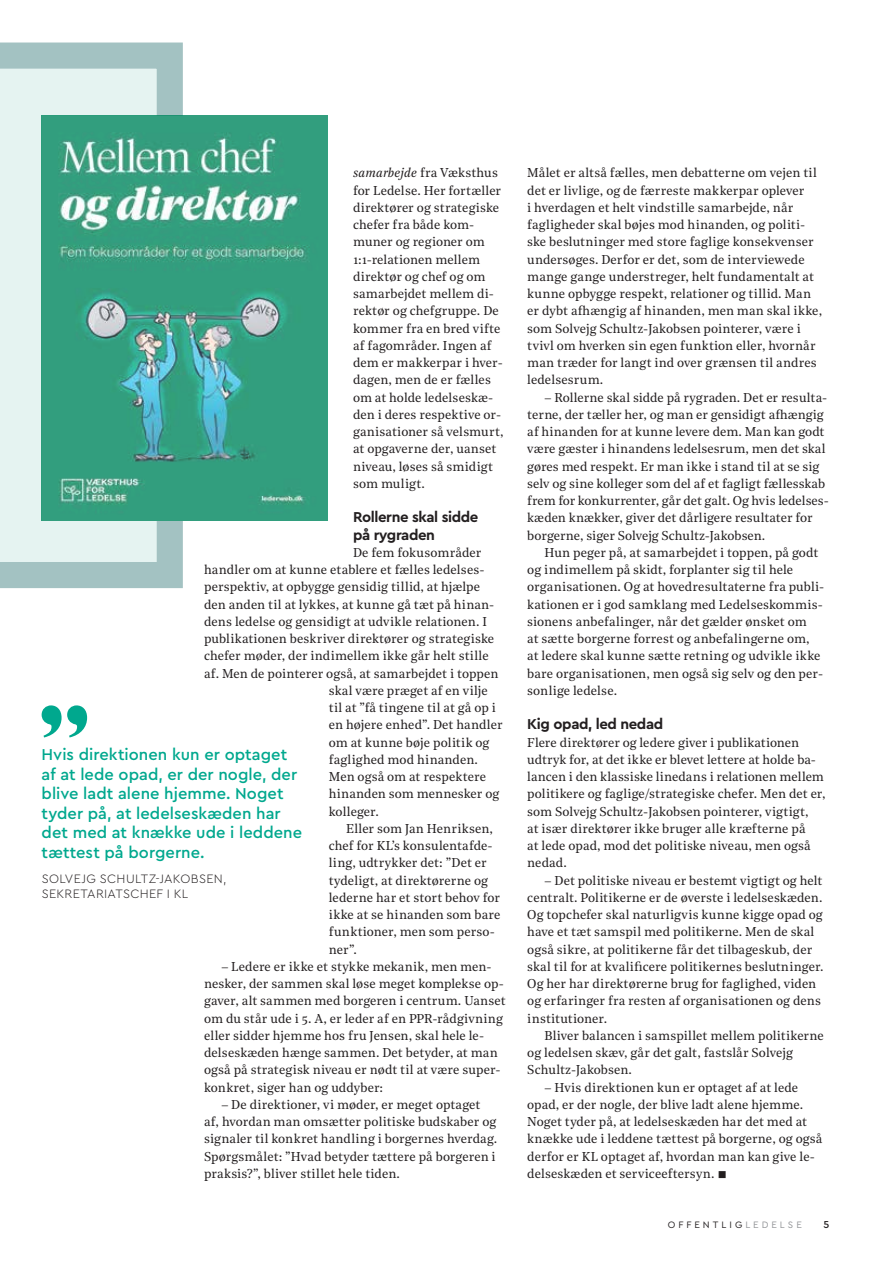
<style>
.page{position:relative;width:893px;height:1263px;background:#fff}
.page>*{position:absolute;margin:0;border:0;box-sizing:border-box;transform-origin:0 0}
.t1{font:500 16.5px/19.5px "Cera PRO";letter-spacing:.005em;color:#00a88e}
.t2{font:700 15px/17.2px "Cera PRO";letter-spacing:-.025em;color:#231f20}
.t3{font:12.75px/17.2px "Noe Text";color:#231f20}
.t4{font:300 12.75px/15px "Cera PRO";letter-spacing:.025em;color:#231f20}
.t5{font:500 10.5px "Cera PRO";color:#231f20}
.t6{font:9.75px "Cera PRO";letter-spacing:.305em;color:#231f20}
.s1{font-style:italic}
.s2{color:#939598}
</style>
<div class="page">
<svg style="left:42px;top:705px;width:45px;height:32px"></svg>
<svg style="left:0;top:43px;width:183px;height:545px;background:#cee3e1"></svg>
<img style="left:42px;top:116px;width:286px;height:404px">
<p class="t3" style="left:353px;top:163px;width:152px"><span class="s1">samarbejde</span> fra Væksthus for Ledelse. Her fortæller direktører og strategiske chefer fra både kom&shy;muner og regioner om<br>1:1-relationen mellem direktør og chef og om samarbejdet mellem di&shy;rektør og chefgruppe. De kommer fra en bred vifte af fagområder. Ingen af dem er makkerpar i hver&shy;dagen, men de er fælles om at holde ledelseskæ&shy;den i deres respektive or&shy;ganisationer så velsmurt, at opgaverne der, uanset niveau, løses så smidigt som muligt.</p>
<p class="t2" style="left:353px;top:508px;width:127px">Rollerne skal sidde på rygraden</p>
<p class="t3" style="left:353px;top:543px;width:130px">De fem fokusområder</p>
<p class="t3" style="left:204px;top:560px;width:282px">handler om at kunne etablere et fælles ledelses-</p>
<p class="t3" style="left:204px;top:577px;width:278px">perspektiv, at opbygge gensidig tillid, at hjælpe</p>
<p class="t3" style="left:204px;top:595px;width:292px">den anden til at lykkes, at kunne gå tæt på hinan-</p>
<p class="t3" style="left:204px;top:612px;width:284px">dens ledelse og gensidigt at udvikle relationen. I</p>
<p class="t3" style="left:204px;top:629px;width:292px">publikationen beskriver direktører og strategiske</p>
<p class="t3" style="left:204px;top:646px;width:286px">chefer møder, der indimellem ikke går helt stille</p>
<p class="t3" style="left:204px;top:664px;width:296px">af. Men de pointerer også, at samarbejdet i toppen</p>
<p class="t3" style="left:329px;top:681px;width:161px">skal være præget af en vilje</p>
<p class="t3" style="left:329px;top:698px;width:168px">til at ”få tingene til at gå op i</p>
<p class="t3" style="left:329px;top:716px;width:175px">en højere enhed”. Det handler</p>
<p class="t3" style="left:329px;top:733px;width:162px">om at kunne bøje politik og</p>
<p class="t3" style="left:329px;top:750px;width:151px">faglighed mod hinanden.</p>
<p class="t3" style="left:329px;top:767px;width:159px">Men også om at respektere</p>
<p class="t3" style="left:329px;top:785px;width:172px">hinanden som mennesker og</p>
<p class="t3" style="left:329px;top:802px;width:52px">kolleger.</p>
<p class="t3" style="left:346px;top:819px;width:148px">Eller som Jan Henriksen,</p>
<p class="t3" style="left:329px;top:836px;width:165px">chef for KL’s konsulentafde-</p>
<p class="t3" style="left:329px;top:854px;width:159px">ling, udtrykker det: ”Det er</p>
<p class="t3" style="left:329px;top:871px;width:161px">tydeligt, at direktørerne og</p>
<p class="t3" style="left:329px;top:888px;width:173px">lederne har et stort behov for</p>
<p class="t3" style="left:329px;top:905px;width:173px">ikke at se hinanden som bare</p>
<p class="t3" style="left:329px;top:923px;width:168px">funktioner, men som perso-</p>
<p class="t3" style="left:329px;top:940px;width:30px">ner”.</p>
<p class="t3" style="left:204px;top:957px;width:303px;text-indent:17px">– Ledere er ikke et stykke mekanik, men men&shy;nesker, der sammen skal løse meget komplekse op&shy;gaver, alt sammen med borgeren i centrum. Uanset om du står ude i 5. A, er leder af en PPR-rådgivning eller sidder hjemme hos fru Jensen, skal hele le&shy;delseskæden hænge sammen. Det betyder, at man også på strategisk niveau er nødt til at være super&shy;konkret, siger han og uddyber:</p>
<p class="t3" style="left:204px;top:1095px;width:295px;text-indent:17px">– De direktioner, vi møder, er meget optaget af, hvordan man omsætter politiske budskaber og signaler til konkret handling i borgernes hverdag.<br>Spørgsmålet: ”Hvad betyder tættere på borgeren i praksis?”, bliver stillet hele tiden.</p>
<p class="t1" style="left:42px;top:744px;width:262px">Hvis direktionen kun er optaget af at lede opad, er der nogle, der blive ladt alene hjemme. Noget tyder på, at ledelseskæden har det med at knække ude i leddene tættest på borgerne.</p>
<p class="t4" style="left:42px;top:871px;width:186px">SOLVEJG SCHULTZ-JAKOBSEN,<br>SEKRETARIATSCHEF I KL</p>
<p class="t3" style="left:527px;top:164px;width:296px">Målet er altså fælles, men debatterne om vejen til det er livlige, og de færreste makkerpar oplever<br>i hverdagen et helt vindstille samarbejde, når fagligheder skal bøjes mod hinanden, og politi&shy;ske beslutninger med store faglige konsekvenser undersøges. Derfor er det, som de interviewede mange gange understreger, helt fundamentalt at kunne opbygge respekt, relationer og tillid. Man er dybt afhængig af hinanden, men man skal ikke, som Solvejg Schultz-Jakobsen pointerer, være i tvivl om hverken sin egen funktion eller, hvornår man træder for langt ind over grænsen til andres ledelsesrum.</p>
<p class="t3" style="left:527px;top:388px;width:303px;text-indent:17px">– Rollerne skal sidde på rygraden. Det er resulta&shy;terne, der tæller her, og man er gensidigt afhængig af hinanden for at kunne levere dem. Man kan godt være gæster i hinandens ledelsesrum, men det skal gøres med respekt. Er man ikke i stand til at se sig selv og sine kolleger som del af et fagligt fællesskab frem for konkurrenter, går det galt. Og hvis ledelses&shy;kæden knækker, giver det dårligere resultater for borgerne, siger Solvejg Schultz-Jakobsen.</p>
<p class="t3" style="left:527px;top:543px;width:298px;text-indent:17px">Hun peger på, at samarbejdet i toppen, på godt og indimellem på skidt, forplanter sig til hele organisationen. Og at hovedresultaterne fra publi&shy;kationen er i god samklang med Ledelseskommis&shy;sionens anbefalinger, når det gælder ønsket om<br>at sætte borgerne forrest og anbefalingerne om, at ledere skal kunne sætte retning og udvikle ikke bare organisationen, men også sig selv og den per&shy;sonlige ledelse.</p>
<p class="t2" style="left:527px;top:715px;width:137px">Kig opad, led nedad</p>
<p class="t3" style="left:527px;top:733px;width:300px">Flere direktører og ledere giver i publikationen udtryk for, at det ikke er blevet lettere at holde ba&shy;lancen i den klassiske linedans i relationen mellem politikere og faglige/strategiske chefer. Men det er, som Solvejg Schultz-Jakobsen pointerer, vigtigt,<br>at især direktører ikke bruger alle kræfterne på<br>at lede opad, mod det politiske niveau, men også nedad.</p>
<p class="t3" style="left:527px;top:871px;width:298px;text-indent:17px">– Det politiske niveau er bestemt vigtigt og helt centralt. Politikerne er de øverste i ledelseskæden.<br>Og topchefer skal naturligvis kunne kigge opad og have et tæt samspil med politikerne. Men de skal også sikre, at politikerne får det tilbageskub, der skal til for at kvalificere politikernes beslutninger.<br>Og her har direktørerne brug for faglighed, viden og erfaringer fra resten af organisationen og dens institutioner.</p>
<p class="t3" style="left:527px;top:1026px;width:298px;text-indent:17px">Bliver balancen i samspillet mellem politikerne og ledelsen skæv, går det galt, fastslår Solvejg<br>Schultz-Jakobsen.</p>
<p class="t3" style="left:527px;top:1078px;width:297px;text-indent:17px">– Hvis direktionen kun er optaget af at lede opad, er der nogle, der blive ladt alene hjemme.<br>Noget tyder på, at ledelseskæden har det med at knække ude i leddene tættest på borgerne, og også derfor er KL optaget af, hvordan man kan give le&shy;delseskæden et serviceeftersyn. ■</p>
<p class="t6" style="left:668px;top:1218px;width:136px">OFFENTLIG<span class="s2">L EDELSE</span></p>
<p class="t5" style="left:823px;top:1217px;width:7px">5</p>
</div>
